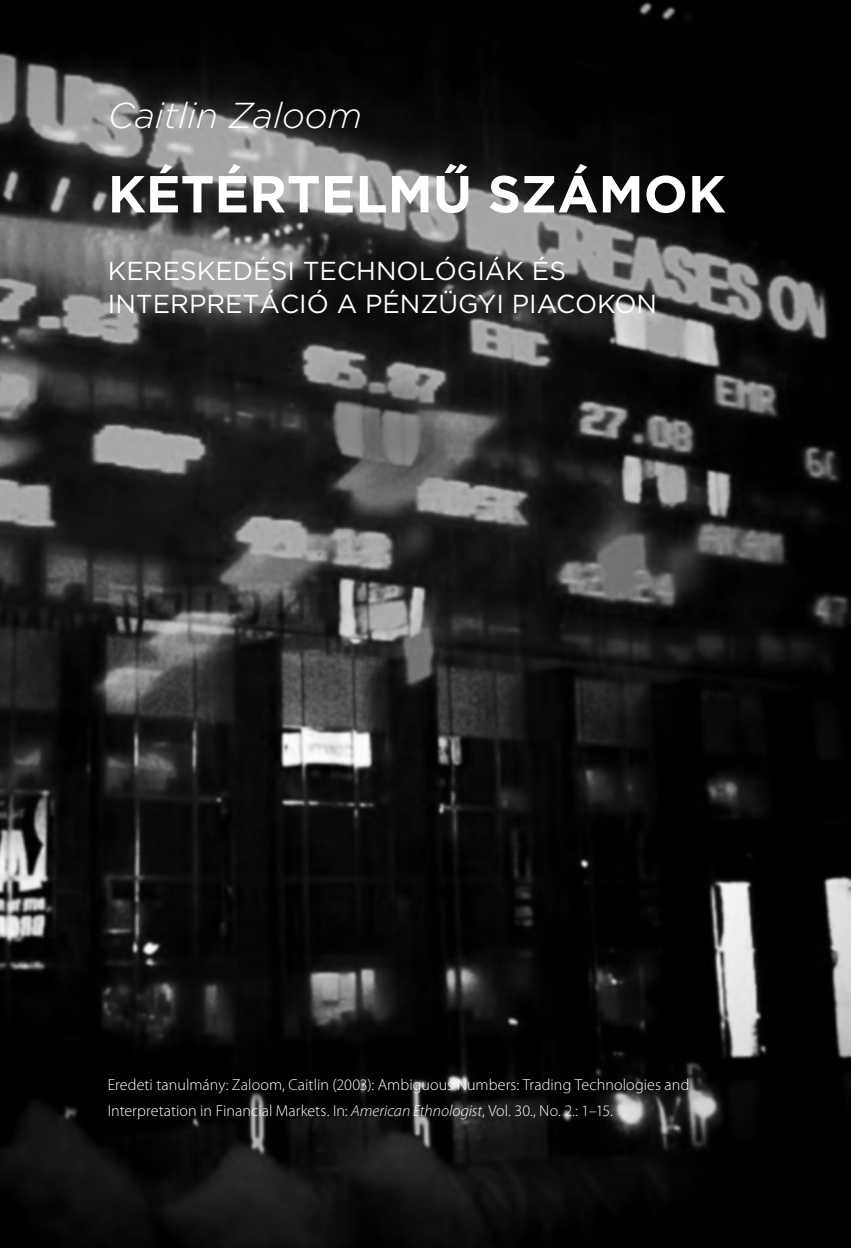
<style>
.page{position:relative;width:851px;height:1248px;background:#fff}
.page>*{position:absolute;margin:0;border:0;box-sizing:border-box;transform-origin:0 0}
.cim1{font:700 52px "Gotham";color:#fff}
.szerzo{font:italic 300 36px "Gotham";color:#fff}
.cim1-2{font:26px/32px "Gotham";color:#fff}
.labjegyzet{font:300 16px/26px "Myriad Pro";letter-spacing:.005em;color:#fff}
.s1{font-style:italic}
</style>
<div class="page">
<img style="left:0;top:0;width:850px;height:1247px">
<p class="szerzo" style="left:108px;top:95px;width:256px">Caitlin Zaloom</p>
<p class="cim1" style="left:108px;top:164px;width:619px">KÉTÉRTELMŰ SZÁMOK</p>
<p class="cim1-2" style="left:108px;top:254px;width:550px">KERESKEDÉSI TECHNOLÓGIÁK ÉS<br>INTERPRETÁCIÓ A PÉNZÜGYI PIACOKON</p>
<p class="labjegyzet" style="left:108px;top:1071px;width:583px">Eredeti tanulmány: Zaloom, Caitlin (2003): Ambiguous Numbers: Trading Technologies and<br>Interpretation in Financial Markets. In: <span class="s1">American Ethnologist</span>, Vol. 30., No. 2.: 1–15.</p>
</div>
